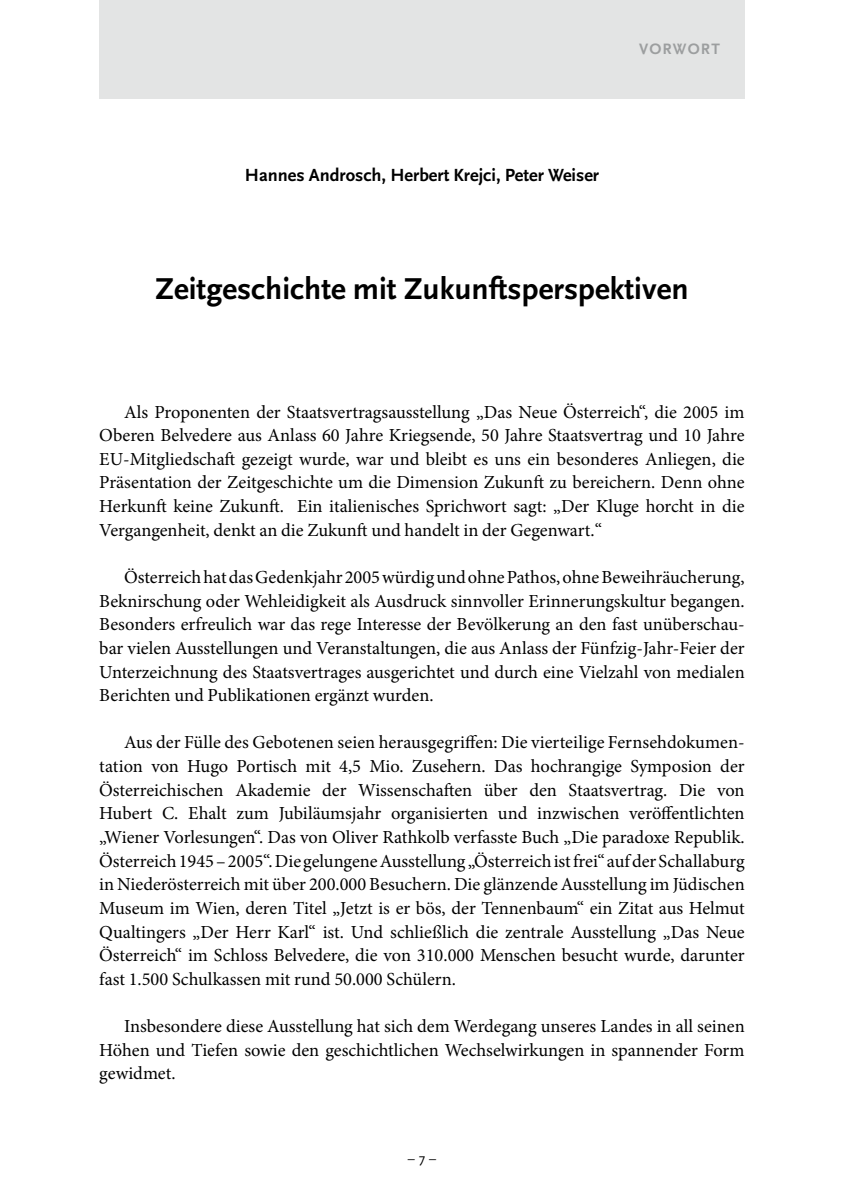
<style>
.page{position:relative;width:844px;height:1191px;background:#fff}
.page>*{position:absolute;margin:0;border:0;box-sizing:border-box;transform-origin:0 0}
.t1{font:700 31.5px "Scala Sans";color:#000}
.t2{font:18.38px/23.6px "Minion Pro";color:#000;text-align:justify}
.t3{font:700 18.38px "Scala Sans";color:#000}
.t4{font:700 15.75px "Scala Sans";letter-spacing:.075em;color:#9c9e9f}
.t5{font:14px "Scala Sans";color:#000}
</style>
<div class="page">
<div style="left:99px;top:0;width:645px;height:99px;background:#e3e4e4"></div>
<p class="t4" style="left:638px;top:40px;width:79px">Vorwort</p>
<p class="t3" style="left:245px;top:165px;width:356px">Hannes Androsch, Herbert Krejci, Peter Weiser</p>
<h1 class="t1" style="left:155px;top:272px;width:534px">Zeitgeschichte mit Zukunftsperspektiven</h1>
<p class="t2" style="left:99px;top:400px;width:646px;text-indent:25px">Als Proponenten der Staatsvertragsausstellung „Das Neue Österreich“, die 2005 im Oberen Belvedere aus Anlass 60 Jahre Kriegsende, 50 Jahre Staatsvertrag und 10 Jahre EU-Mitgliedschaft gezeigt wurde, war und bleibt es uns ein besonderes Anliegen, die Präsentation der Zeitgeschichte um die Dimension Zukunft zu bereichern. Denn ohne Herkunft keine Zukunft. Ein italienisches Sprichwort sagt: „Der Kluge horcht in die Vergangenheit, denkt an die Zukunft und handelt in der Gegenwart.“</p>
<p class="t2" style="left:99px;top:565px;width:646px;text-indent:25px">Österreich hat das Gedenkjahr 2005 würdig und ohne Pathos, ohne Beweihräucherung, Beknirschung oder Wehleidigkeit als Ausdruck sinnvoller Erinnerungskultur begangen.<br>Besonders erfreulich war das rege Interesse der Bevölkerung an den fast unüberschau&shy;bar vielen Ausstellungen und Veranstaltungen, die aus Anlass der Fünfzig-Jahr-Feier der Unterzeichnung des Staatsvertrages ausgerichtet und durch eine Vielzahl von medialen Berichten und Publikationen ergänzt wurden.</p>
<p class="t2" style="left:99px;top:731px;width:646px;text-indent:25px">Aus der Fülle des Gebotenen seien herausgegriffen: Die vierteilige Fernsehdokumen&shy;tation von Hugo Portisch mit 4,5 Mio. Zusehern. Das hochrangige Symposion der Österreichischen Akademie der Wissenschaften über den Staatsvertrag. Die von Hubert C. Ehalt zum Jubiläumsjahr organisierten und inzwischen veröffentlichten „Wiener Vorlesungen“. Das von Oliver Rathkolb verfasste Buch „Die paradoxe Republik.<br>Österreich 1945 – 2005“. Die gelungene Ausstellung „Österreich ist frei“ auf der Schallaburg in Niederösterreich mit über 200.000 Besuchern. Die glänzende Ausstellung im Jüdischen Museum im Wien, deren Titel „Jetzt is er bös, der Tennenbaum“ ein Zitat aus Helmut Qualtingers „Der Herr Karl“ ist. Und schließlich die zentrale Ausstellung „Das Neue Österreich“ im Schloss Belvedere, die von 310.000 Menschen besucht wurde, darunter fast 1.500 Schulkassen mit rund 50.000 Schülern.</p>
<p class="t2" style="left:99px;top:1014px;width:646px;text-indent:25px">Insbesondere diese Ausstellung hat sich dem Werdegang unseres Landes in all seinen Höhen und Tiefen sowie den geschichtlichen Wechselwirkungen in spannender Form gewidmet.</p>
<p class="t5" style="left:407px;top:1150px;width:30px">– 7 –</p>
</div>
